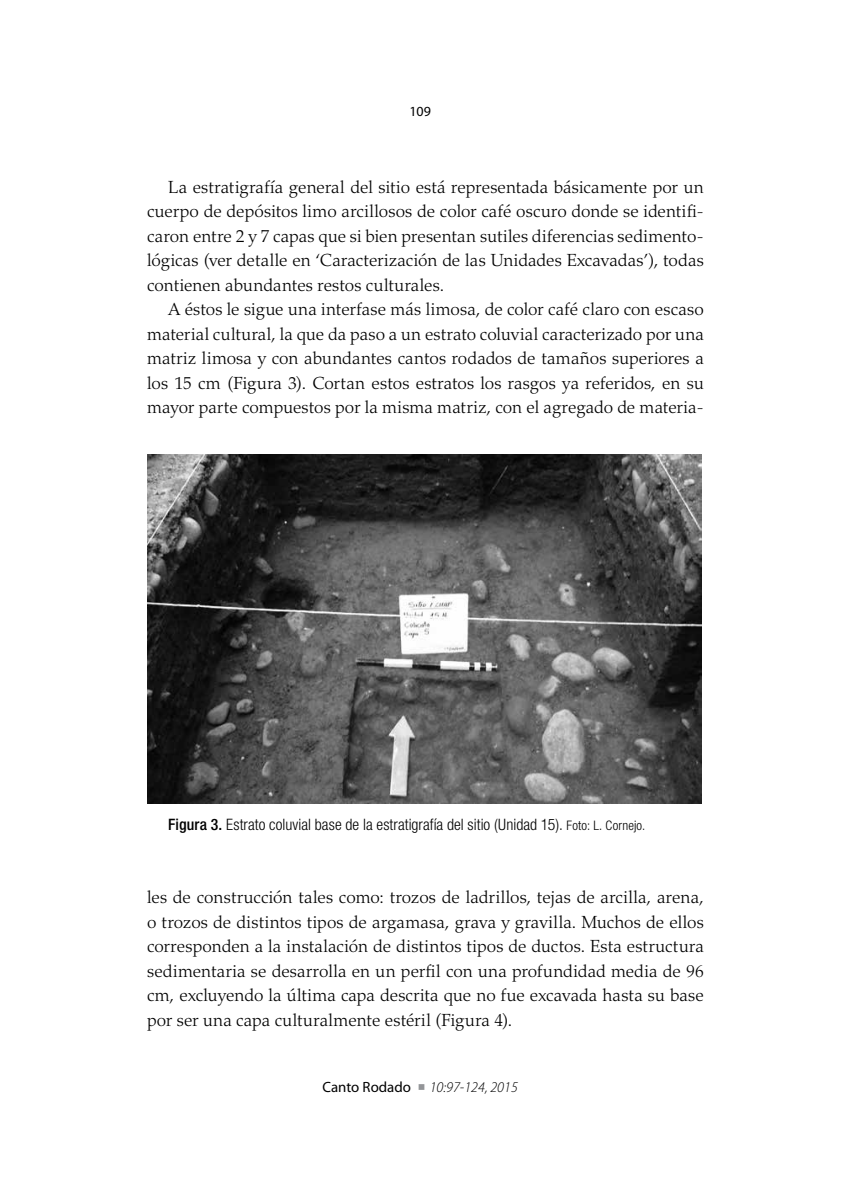
<style>
.page{position:relative;width:851px;height:1197px;background:#fff}
.page>*{position:absolute;margin:0;border:0;box-sizing:border-box;transform-origin:0 0}
.t1{font:300 17.5px/24.5px "Palatino LT Std";letter-spacing:.005em;color:#000;text-align:justify}
.t2{font:300 condensed 15.75px "Helvetica Neue LT Std";letter-spacing:.005em;color:#000}
.t3{font:italic 300 14.88px "Myriad Pro";color:#000}
.t4{font:14px "Myriad Pro";color:#000}
.s1{font-weight:500}
.s2{font-size:13.12px}
.s3{font-weight:400;font-style:normal}
.s4{font-family:"Koz Go Pro";font-weight:800;font-style:normal;font-size:21px;color:#939598}
</style>
<div class="page">
<img style="left:147px;top:455px;width:554px;height:349px">
<p class="t4" style="left:409px;top:102px;width:23px">109</p>
<p class="t1" style="left:168px;top:175px;width:537px">La estratigrafía general del sitio está representada básicamente por un</p>
<p class="t1" style="left:147px;top:199px;width:558px">cuerpo de depósitos limo arcillosos de color café oscuro donde se identifi-</p>
<p class="t1" style="left:147px;top:224px;width:558px">caron entre 2 y 7 capas que si bien presentan sutiles diferencias sedimento-</p>
<p class="t1" style="left:147px;top:248px;width:558px">lógicas (ver detalle en ‘Caracterización de las Unidades Excavadas’), todas</p>
<p class="t1" style="left:147px;top:273px;width:298px">contienen abundantes restos culturales.</p>
<p class="t1" style="left:168px;top:297px;width:537px">A éstos le sigue una interfase más limosa, de color café claro con escaso</p>
<p class="t1" style="left:147px;top:322px;width:558px">material cultural, la que da paso a un estrato coluvial caracterizado por una</p>
<p class="t1" style="left:147px;top:346px;width:558px">matriz limosa y con abundantes cantos rodados de tamaños superiores a</p>
<p class="t1" style="left:147px;top:371px;width:558px">los 15 cm (Figura 3). Cortan estos estratos los rasgos ya referidos, en su</p>
<p class="t1" style="left:147px;top:395px;width:558px">mayor parte compuestos por la misma matriz, con el agregado de materia-</p>
<p class="t2" style="left:168px;top:815px;width:478px"><span class="s1">Figura 3.</span> Estrato coluvial base de la estratigrafía del sitio (Unidad 15). <span class="s2">Foto: L. Cornejo.</span></p>
<p class="t1" style="left:147px;top:885px;width:558px">les de construcción tales como: trozos de ladrillos, tejas de arcilla, arena, o trozos de distintos tipos de argamasa, grava y gravilla. Muchos de ellos corresponden a la instalación de distintos tipos de ductos. Esta estructura sedimentaria se desarrolla en un perfil con una profundidad media de 96 cm, excluyendo la última capa descrita que no fue excavada hasta su base por ser una capa culturalmente estéril (Figura 4).</p>
<p class="t3" style="left:322px;top:1079px;width:197px"><span class="s3">Canto Rodado</span><span class="s4">▪</span>10:97-124, 2015</p>
</div>
